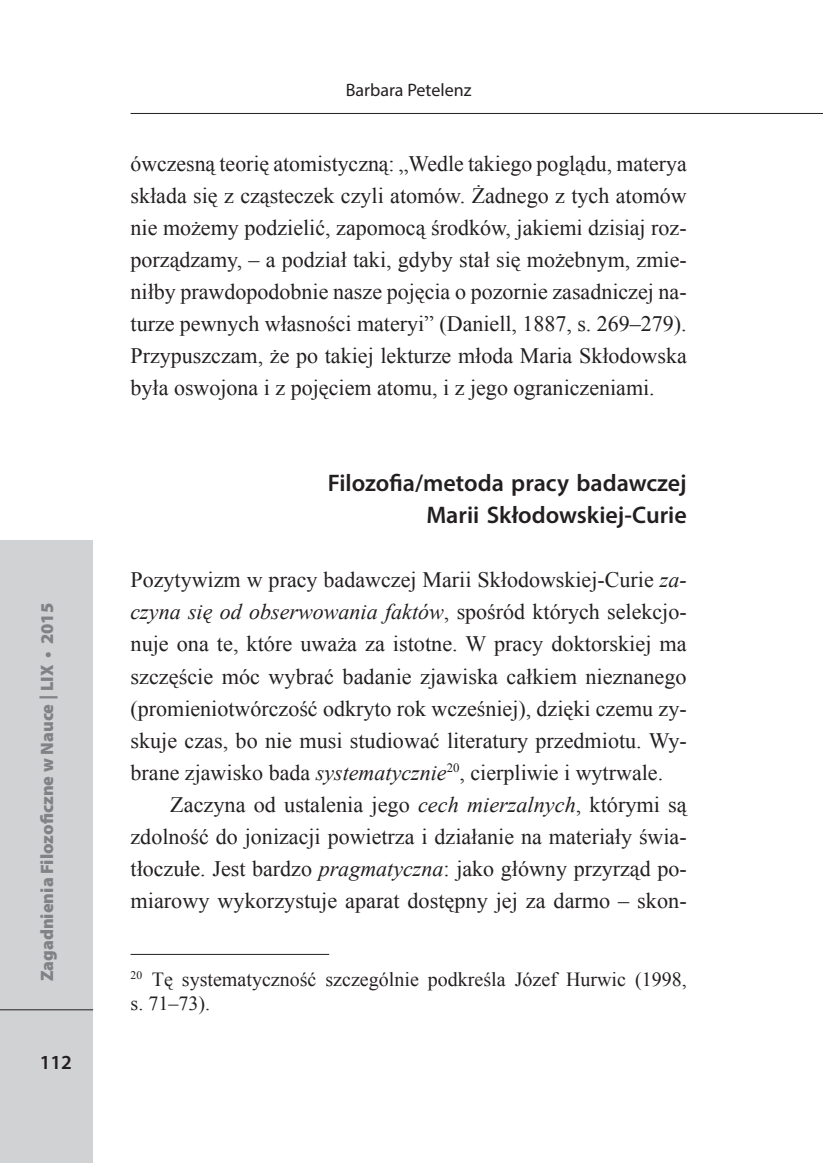
<style>
.page{position:relative;width:823px;height:1163px;background:#fff}
.page>*{position:absolute;margin:0;border:0;box-sizing:border-box;transform-origin:0 0}
.t1{font:600 24px/32px "Myriad Pro";color:#231f20;text-align:right}
.t2{font:22px/32px "Times New Roman";color:#231f20;text-align:justify}
.t3{font:20px/24px "Times New Roman";color:#231f20}
.t4{font:600 20px "Myriad Pro";color:#231f20}
.t5{font:900 18px "Myriad Pro";color:#808285}
.t6{font:18px "Myriad Pro";color:#231f20}
.s1{font-style:italic}
</style>
<div class="page">
<div style="left:0;top:540px;width:93px;height:622px;background:#d1d2d4"></div>
<hr style="left:130px;top:113px;width:692px;height:1px;background:#231f20">
<hr style="left:0;top:1009px;width:93px;height:1px;background:#231f20">
<hr style="left:130px;top:953px;width:199px;height:1px;background:#231f20">
<p class="t5" style="left:35px;top:981px;width:380px;rotate:-90deg">Zagadnienia Filozoficzne w Nauce | LIX • 2015</p>
<p class="t4" style="left:40px;top:1049px;width:34px">112</p>
<p class="t6" style="left:345px;top:79px;width:127px">Barbara Petelenz</p>
<p class="t2" style="left:130px;top:147px;width:557px">ówczesną teorię atomistyczną: „Wedle takiego poglądu, materya składa się z cząsteczek czyli atomów. Żadnego z tych atomów nie możemy podzielić, zapomocą środków, jakiemi dzisiaj roz&shy;porządzamy, – a podział taki, gdyby stał się możebnym, zmie&shy;niłby prawdopodobnie nasze pojęcia o pozornie zasadniczej na&shy;turze pewnych własności materyi” (Daniell, 1887, s. 269–279).<br>Przypuszczam, że po takiej lekturze młoda Maria Skłodowska była oswojona i z pojęciem atomu, i z jego ograniczeniami.</p>
<p class="t1" style="left:327px;top:466px;width:360px">Filozofia/metoda pracy badawczej<br>Marii Skłodowskiej-Curie</p>
<p class="t2" style="left:130px;top:563px;width:557px">Pozytywizm w pracy badawczej Marii Skłodowskiej-Curie <span class="s1">za&shy;czyna się od obserwowania faktów</span>, spośród których selekcjo&shy;nuje ona te, które uważa za istotne. W pracy doktorskiej ma szczęście móc wybrać badanie zjawiska całkiem nieznanego (promieniotwórczość odkryto rok wcześniej), dzięki czemu zy&shy;skuje czas, bo nie musi studiować literatury przedmiotu. Wy&shy;brane zjawisko bada <span class="s1">systematycznie</span><sup>20</sup>, cierpliwie i wytrwale.</p>
<p class="t2" style="left:130px;top:787px;width:557px;text-indent:40px">Zaczyna od ustalenia jego <span class="s1">cech mierzalnych</span>, którymi są zdolność do jonizacji powietrza i działanie na materiały świa&shy;tłoczułe. Jest bardzo <span class="s1">pragmatyczna</span>: jako główny przyrząd po&shy;miarowy wykorzystuje aparat dostępny jej za darmo – skon-</p>
<p class="t3" style="left:130px;top:966px;width:557px"><sup>20</sup> Tę systematyczność szczególnie podkreśla Józef Hurwic (1998, s. 71–73).</p>
</div>
